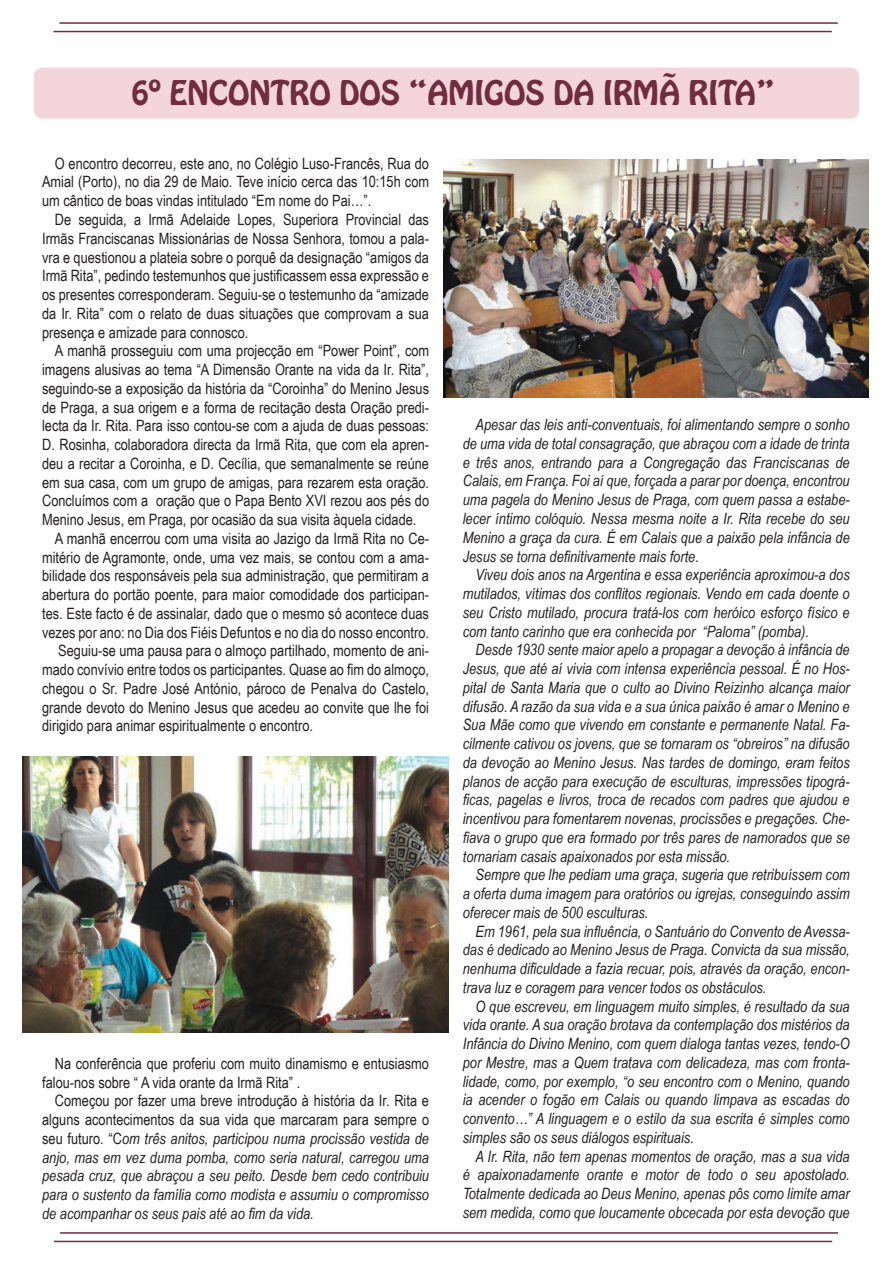
<style>
.page{position:relative;width:893px;height:1263px;background:#fff}
.page>*{position:absolute;margin:0;border:0;box-sizing:border-box;transform-origin:0 0}
.t1{font:30px "Hobo Std";color:#702d41}
.t2{font:italic 15.6px/18.8px "Arial Narrow";color:#231f20;text-align:justify}
.t3{font:15.6px/18.8px "Arial Narrow";color:#231f20;text-align:justify}
.s1{font-style:normal}
</style>
<div class="page">
<div style="left:34px;top:68px;width:825px;height:51px;background:#f3d5db;border-radius:9px"></div>
<hr style="left:54px;top:31px;width:778px;height:1px;background:#702d41">
<hr style="left:59px;top:22px;width:779px;height:2px;background:#702d41">
<hr style="left:54px;top:1240px;width:778px;height:2px;background:#702d41">
<hr style="left:60px;top:1232px;width:778px;height:1px;background:#702d41">
<img style="left:23px;top:756px;width:425px;height:276px">
<img style="left:444px;top:160px;width:425px;height:238px">
<p class="t1" style="left:131px;top:72px;width:644px">6º ENCONTRO DOS “AMIGOS DA IRMÃ RITA”</p>
<p class="t3" style="left:42px;top:153px;width:388px;text-indent:13px">O encontro decorreu, este ano, no Colégio Luso-Francês, Rua do Amial (Porto), no dia 29 de Maio. Teve início cerca das 10:15h com um cântico de boas vindas intitulado “Em nome do Pai…”.</p>
<p class="t3" style="left:42px;top:210px;width:388px;text-indent:13px">De seguida, a Irmã Adelaide Lopes, Superiora Provincial das Irmãs Franciscanas Missionárias de Nossa Senhora, tomou a pala&shy;vra e questionou a plateia sobre o porquê da designação “amigos da Irmã Rita”, pedindo testemunhos que justificassem essa expressão e os presentes corresponderam. Seguiu-se o testemunho da “amizade da Ir. Rita” com o relato de duas situações que comprovam a sua presença e amizade para connosco.</p>
<p class="t3" style="left:42px;top:341px;width:388px;text-indent:13px">A manhã prosseguiu com uma projecção em “Power Point”, com imagens alusivas ao tema “A Dimensão Orante na vida da Ir. Rita”, seguindo-se a exposição da história da “Coroinha” do Menino Jesus de Praga, a sua origem e a forma de recitação desta Oração predi&shy;lecta da Ir. Rita. Para isso contou-se com a ajuda de duas pessoas:<br>D. Rosinha, colaboradora directa da Irmã Rita, que com ela apren&shy;deu a recitar a Coroinha, e D. Cecília, que semanalmente se reúne em sua casa, com um grupo de amigas, para rezarem esta oração.<br>Concluímos com a oração que o Papa Bento XVI rezou aos pés do Menino Jesus, em Praga, por ocasião da sua visita àquela cidade.</p>
<p class="t3" style="left:42px;top:528px;width:388px;text-indent:13px">A manhã encerrou com uma visita ao Jazigo da Irmã Rita no Ce&shy;mitério de Agramonte, onde, uma vez mais, se contou com a ama&shy;bilidade dos responsáveis pela sua administração, que permitiram a abertura do portão poente, para maior comodidade dos participan&shy;tes. Este facto é de assinalar, dado que o mesmo só acontece duas vezes por ano: no Dia dos Fiéis Defuntos e no dia do nosso encontro.</p>
<p class="t3" style="left:42px;top:641px;width:388px;text-indent:16px">Seguiu-se uma pausa para o almoço partilhado, momento de ani&shy;mado convívio entre todos os participantes. Quase ao fim do almoço, chegou o Sr. Padre José António, pároco de Penalva do Castelo, grande devoto do Menino Jesus que acedeu ao convite que lhe foi dirigido para animar espiritualmente o encontro.</p>
<p class="t3" style="left:42px;top:1053px;width:388px;text-indent:13px">Na conferência que proferiu com muito dinamismo e entusiasmo falou-nos sobre “ A vida orante da Irmã Rita” .</p>
<p class="t2" style="left:42px;top:1091px;width:388px;text-indent:13px"><span class="s1">Começou por fazer uma breve introdução à história da Ir. Rita e alguns acontecimentos da sua vida que marcaram para sempre o seu futuro. “C</span>om três anitos, participou numa procissão vestida de anjo, mas em vez duma pomba, como seria natural, carregou uma pesada cruz, que abraçou a seu peito. Desde bem cedo contribuiu para o sustento da família como modista e assumiu o compromisso de acompanhar os seus pais até ao fim da vida.</p>
<p class="t2" style="left:463px;top:415px;width:388px;text-indent:13px">Apesar das leis anti-conventuais, foi alimentando sempre o sonho de uma vida de total consagração, que abraçou com a idade de trinta e três anos, entrando para a Congregação das Franciscanas de Calais, em França. Foi aí que, forçada a parar por doença, encontrou uma pagela do Menino Jesus de Praga, com quem passa a estabe&shy;lecer íntimo colóquio. Nessa mesma noite a Ir. Rita recebe do seu Menino a graça da cura. É em Calais que a paixão pela infância de Jesus se torna definitivamente mais forte.</p>
<p class="t2" style="left:463px;top:565px;width:388px;text-indent:13px">Viveu dois anos na Argentina e essa experiência aproximou-a dos mutilados, vítimas dos conflitos regionais. Vendo em cada doente o seu Cristo mutilado, procura tratá-los com heróico esforço físico e com tanto carinho que era conhecida por “Paloma” (pomba).</p>
<p class="t2" style="left:463px;top:640px;width:388px;text-indent:13px">Desde 1930 sente maior apelo a propagar a devoção à infância de Jesus, que até aí vivia com intensa experiência pessoal. É no Hos&shy;pital de Santa Maria que o culto ao Divino Reizinho alcança maior difusão. A razão da sua vida e a sua única paixão é amar o Menino e Sua Mãe como que vivendo em constante e permanente Natal. Fa&shy;cilmente cativou os jovens, que se tornaram os “obreiros” na difusão da devoção ao Menino Jesus. Nas tardes de domingo, eram feitos planos de acção para execução de esculturas, impressões tipográ&shy;ficas, pagelas e livros, troca de recados com padres que ajudou e incentivou para fomentarem novenas, procissões e pregações. Che&shy;fiava o grupo que era formado por três pares de namorados que se tornariam casais apaixonados por esta missão.</p>
<p class="t2" style="left:463px;top:865px;width:388px;text-indent:13px">Sempre que lhe pediam uma graça, sugeria que retribuíssem com a oferta duma imagem para oratórios ou igrejas, conseguindo assim oferecer mais de 500 esculturas.</p>
<p class="t2" style="left:463px;top:921px;width:388px;text-indent:13px">Em 1961, pela sua influência, o Santuário do Convento de Avessa&shy;das é dedicado ao Menino Jesus de Praga. Convicta da sua missão, nenhuma dificuldade a fazia recuar, pois, através da oração, encon&shy;trava luz e coragem para vencer todos os obstáculos.</p>
<p class="t2" style="left:463px;top:996px;width:388px;text-indent:13px">O que escreveu, em linguagem muito simples, é resultado da sua vida orante. A sua oração brotava da contemplação dos mistérios da Infância do Divino Menino, com quem dialoga tantas vezes, tendo-O por Mestre, mas a Quem tratava com delicadeza, mas com fronta&shy;lidade, como, por exemplo, “o seu encontro com o Menino, quando ia acender o fogão em Calais ou quando limpava as escadas do convento…” A linguagem e o estilo da sua escrita é simples como simples são os seus diálogos espirituais.</p>
<p class="t2" style="left:463px;top:1146px;width:388px;text-indent:13px">A Ir. Rita, não tem apenas momentos de oração, mas a sua vida é apaixonadamente orante e motor de todo o seu apostolado.<br>Totalmente dedicada ao Deus Menino, apenas pôs como limite amar sem medida, como que loucamente obcecada por esta devoção que</p>
</div>
